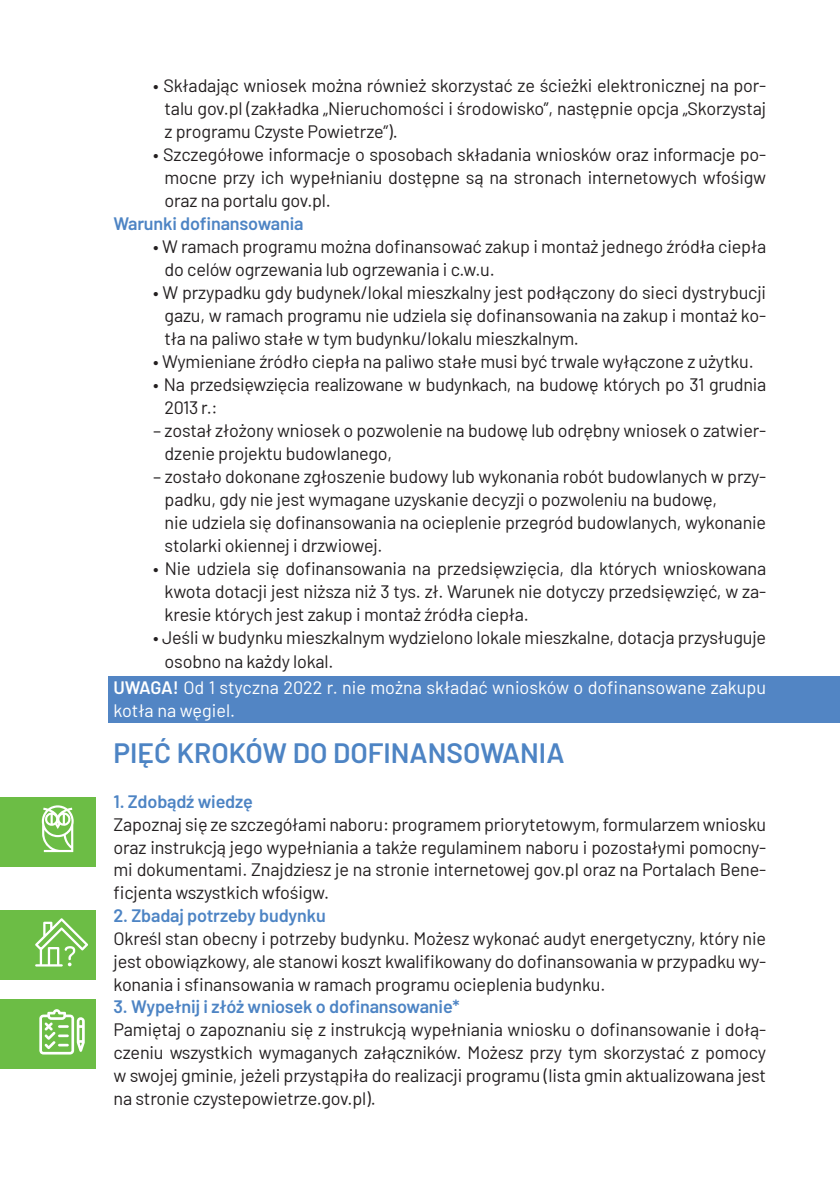
<style>
.page{position:relative;width:840px;height:1191px;background:#fff}
.page>*{position:absolute;margin:0;border:0;box-sizing:border-box;transform-origin:0 0}
.t1{font:600 28px "Barlow";color:#4d84c4}
.t2{font:18px/23px "Barlow";letter-spacing:-.01em;color:#231f20;text-align:justify}
.t3{font:600 18px "Barlow";letter-spacing:-.01em;color:#4d84c4}
.t4{font:18px/23.2px "Barlow";color:#fff}
.s1{font-weight:600}
</style>
<div class="page">
<div style="left:108px;top:676px;width:731px;height:47px;background:#5285c4"></div>
<div style="left:0;top:910px;width:95px;height:69px;background:#6cbd45"></div>
<svg style="left:35px;top:918px;width:53px;height:48px"></svg>
<div style="left:0;top:999px;width:95px;height:70px;background:#6cbd45"></div>
<svg style="left:39px;top:1009px;width:46px;height:45px"></svg>
<hr style="left:839px;top:338px;width:1px;height:70px;background:#6cbd45">
<div style="left:0;top:797px;width:95px;height:69px;background:#6cbd45"></div>
<svg style="left:42px;top:805px;width:32px;height:47px"></svg>
<hr style="left:839px;top:261px;width:1px;height:70px;background:#6cbd45">
<p class="t2" style="left:164px;top:72px;width:602px;text-indent:-11px">• Składając wniosek można również skorzystać ze ścieżki elektronicznej na por&shy;talu gov.pl (zakładka „Nieruchomości i środowisko”, następnie opcja „Skorzystaj z programu Czyste Powietrze”).</p>
<p class="t2" style="left:164px;top:141px;width:602px;text-indent:-11px">• Szczegółowe informacje o sposobach składania wniosków oraz informacje po&shy;mocne przy ich wypełnianiu dostępne są na stronach internetowych wfośigw oraz na portalu gov.pl.</p>
<p class="t3" style="left:113px;top:210px;width:191px">Warunki dofinansowania</p>
<p class="t2" style="left:164px;top:234px;width:602px;text-indent:-11px">• W ramach programu można dofinansować zakup i montaż jednego źródła ciepła do celów ogrzewania lub ogrzewania i c.w.u.</p>
<p class="t2" style="left:164px;top:280px;width:602px;text-indent:-11px">• W przypadku gdy budynek/lokal mieszkalny jest podłączony do sieci dystrybucji gazu, w ramach programu nie udziela się dofinansowania na zakup i montaż ko&shy;tła na paliwo stałe w tym budynku/lokalu mieszkalnym.</p>
<p class="t2" style="left:153px;top:349px;width:601px">• Wymieniane źródło ciepła na paliwo stałe musi być trwale wyłączone z użytku.</p>
<p class="t2" style="left:164px;top:372px;width:602px;text-indent:-11px">• Na przedsięwzięcia realizowane w budynkach, na budowę których po 31 grudnia<br>2013 r.:</p>
<p class="t2" style="left:164px;top:418px;width:602px;text-indent:-11px">– został złożony wniosek o pozwolenie na budowę lub odrębny wniosek o zatwier&shy;dzenie projektu budowlanego,</p>
<p class="t2" style="left:164px;top:464px;width:602px;text-indent:-11px">– zostało dokonane zgłoszenie budowy lub wykonania robót budowlanych w przy&shy;padku, gdy nie jest wymagane uzyskanie decyzji o pozwoleniu na budowę,</p>
<p class="t2" style="left:164px;top:510px;width:602px">nie udziela się dofinansowania na ocieplenie przegród budowlanych, wykonanie stolarki okiennej i drzwiowej.</p>
<p class="t2" style="left:164px;top:556px;width:602px;text-indent:-11px">• Nie udziela się dofinansowania na przedsięwzięcia, dla których wnioskowana kwota dotacji jest niższa niż 3 tys. zł. Warunek nie dotyczy przedsięwzięć, w za&shy;kresie których jest zakup i montaż źródła ciepła.</p>
<p class="t2" style="left:164px;top:625px;width:602px;text-indent:-11px">• Jeśli w budynku mieszkalnym wydzielono lokale mieszkalne, dotacja przysługuje osobno na każdy lokal.</p>
<p class="t4" style="left:113px;top:674px;width:653px"><span class="s1">UWAGA!</span> Od 1 styczna 2022 r. nie można składać wniosków o dofinansowane zakupu kotła na węgiel.</p>
<p class="t1" style="left:113px;top:732px;width:452px">PIĘĆ KROKÓW DO DOFINANSOWANIA</p>
<p class="t3" style="left:113px;top:788px;width:141px">1. Zdobądź wiedzę</p>
<p class="t2" style="left:113px;top:811px;width:653px">Zapoznaj się ze szczegółami naboru: programem priorytetowym, formularzem wniosku oraz instrukcją jego wypełniania a także regulaminem naboru i pozostałymi pomocny&shy;mi dokumentami. Znajdziesz je na stronie internetowej gov.pl oraz na Portalach Bene&shy;ficjenta wszystkich wfośigw.</p>
<p class="t3" style="left:113px;top:902px;width:214px">2. Zbadaj potrzeby budynku</p>
<p class="t2" style="left:113px;top:925px;width:653px">Określ stan obecny i potrzeby budynku. Możesz wykonać audyt energetyczny, który nie jest obowiązkowy, ale stanowi koszt kwalifikowany do dofinansowania w przypadku wy&shy;konania i sfinansowania w ramach programu ocieplenia budynku.</p>
<p class="t3" style="left:113px;top:993px;width:347px">3. Wypełnij i złóż wniosek o dofinansowanie*</p>
<p class="t2" style="left:113px;top:1016px;width:653px">Pamiętaj o zapoznaniu się z instrukcją wypełniania wniosku o dofinansowanie i dołą&shy;czeniu wszystkich wymaganych załączników. Możesz przy tym skorzystać z pomocy w swojej gminie, jeżeli przystąpiła do realizacji programu (lista gmin aktualizowana jest na stronie czystepowietrze.gov.pl).</p>
</div>
